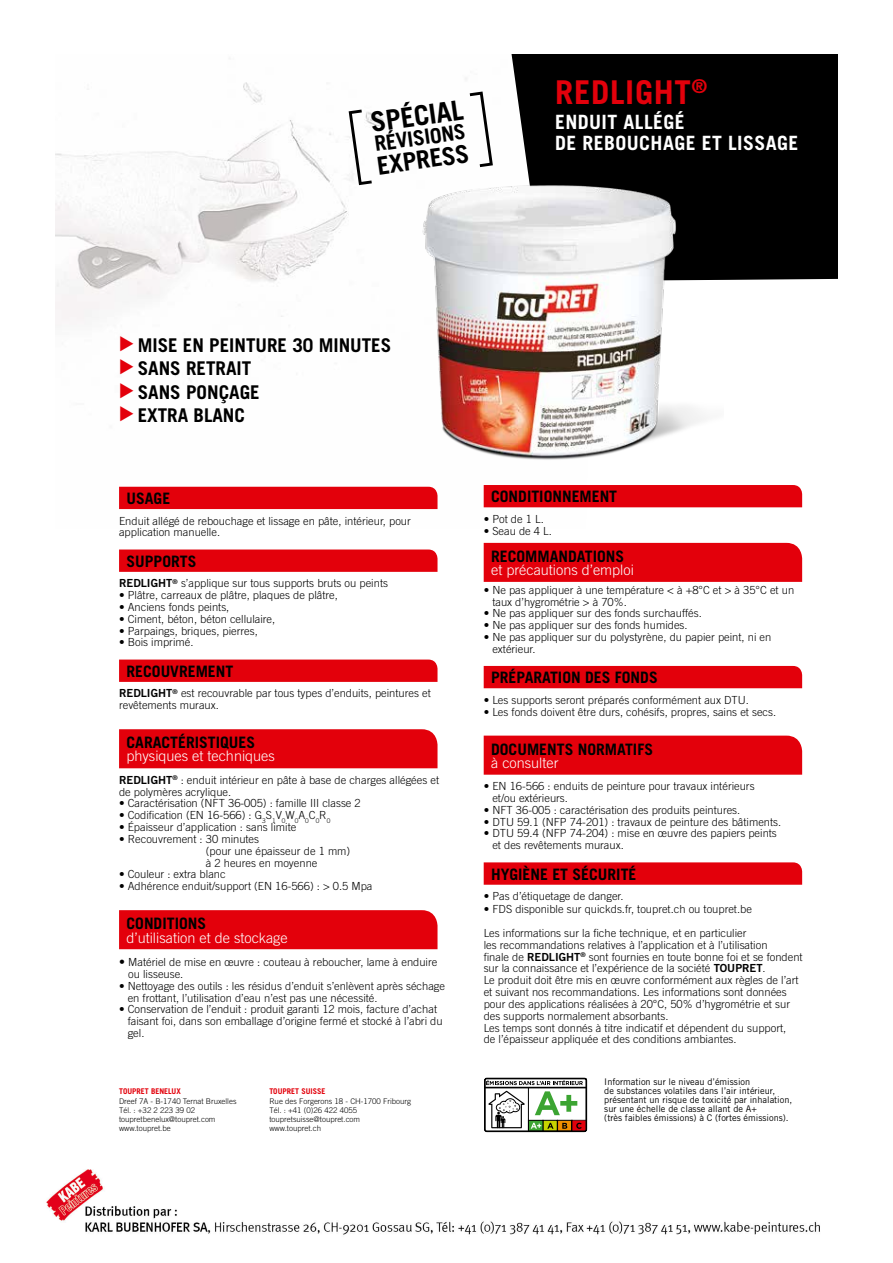
<style>
.page{position:relative;width:893px;height:1263px;background:#fff}
.page>*{position:absolute;margin:0;border:0;box-sizing:border-box;transform-origin:0 0}
.t1{font:700 32.85px "Trade Gothic";letter-spacing:.02em;color:#e3000b}
.t2{font:700 27.6px "Trade Gothic";color:#000}
.t3{font:700 24.9px "Trade Gothic";color:#000}
.t4{font:700 21px "Trade Gothic";color:#000}
.t5{font:700 19.65px/21px "Trade Gothic";letter-spacing:.02em;color:#fff}
.t6{font:700 18.9px/23.4px "Trade Gothic";color:#000}
.t7{font:18.6px "Zapf Dingbats ITC";color:#e3000b}
.t8{font:700 15.75px "Trade Gothic";color:#000}
.t9{font:300 14.4px "Trade Gothic";color:#fff}
.t10{font:300 11.1px/11.9px "Trade Gothic";color:#000}
.t11{font:9.15px/9.1px "Trade Gothic";color:#000}
.t12{font:300 7.8px/9.1px "Trade Gothic";color:#000}
.s1{font-family:"Trade Gothic Bold Two";font-weight:400}
.s2{font-size:11.85px}
.s3{font-weight:700;color:#e3000b}
</style>
<div class="page">
<img style="left:56px;top:78px;width:531px;height:432px">
<div style="left:509px;top:54px;width:328px;height:226px;background:#000"></div>
<svg style="left:347px;top:108px;width:28px;height:79px"></svg>
<svg style="left:467px;top:90px;width:27px;height:79px"></svg>
<div style="left:119px;top:487px;width:318px;height:22px;background:#e3000b"></div>
<svg style="left:119px;top:549px;width:318px;height:23px;background:#e30712"></svg>
<svg style="left:119px;top:659px;width:318px;height:23px;background:#e30712"></svg>
<div style="left:119px;top:729px;width:318px;height:39px;background:#e3000b"></div>
<div style="left:119px;top:910px;width:318px;height:39px;background:#e3000b"></div>
<div style="left:484px;top:485px;width:318px;height:22px;background:#e3000b"></div>
<div style="left:484px;top:543px;width:318px;height:39px;background:#e3000b"></div>
<div style="left:484px;top:666px;width:318px;height:22px;background:#e3000b"></div>
<div style="left:484px;top:736px;width:318px;height:39px;background:#e3000b"></div>
<svg style="left:484px;top:862px;width:318px;height:23px;background:#e30712"></svg>
<svg style="left:484px;top:1077px;width:103px;height:55px"></svg>
<img style="left:412px;top:171px;width:312px;height:326px">
<img style="left:46px;top:1170px;width:774px;height:65px">
<p class="t2" style="left:368px;top:105px;width:95px;rotate:-8deg">SPÉCIAL</p>
<p class="t4" style="left:373px;top:131px;width:93px;rotate:-8deg">RÉVISIONS</p>
<p class="t3" style="left:375px;top:151px;width:94px;rotate:-8deg">EXPRESS</p>
<p class="t1" style="left:555px;top:72px;width:153px">REDLIGHT<sup>®</sup></p>
<p class="t5" style="left:555px;top:111px;width:245px">ENDUIT ALLÉGÉ<br>DE REBOUCHAGE ET LISSAGE</p>
<p class="t7" style="left:118px;top:422px;width:88px;rotate:-90deg">▼ ▼ ▼ ▼</p>
<p class="t6" style="left:138px;top:333px;width:255px">MISE EN PEINTURE 30 MINUTES<br>SANS RETRAIT<br>SANS PONÇAGE<br>EXTRA BLANC</p>
<p class="t8" style="left:127px;top:489px;width:45px">USAGE</p>
<p class="t10" style="left:119px;top:515px;width:293px">Enduit allégé de rebouchage et lissage en pâte, intérieur, pour application manuelle.</p>
<p class="t8" style="left:127px;top:551px;width:72px">SUPPORTS</p>
<p class="t10" style="left:119px;top:577px;width:270px"><span class="s1">REDLIGHT</span><sup>®</sup> s’applique sur tous supports bruts ou peints</p>
<p class="t10" style="left:119px;top:589px;width:220px">• Plâtre, carreaux de plâtre, plaques de plâtre,</p>
<p class="t10" style="left:119px;top:601px;width:112px">• Anciens fonds peints,</p>
<p class="t10" style="left:119px;top:613px;width:158px">• Ciment, béton, béton cellulaire,</p>
<p class="t10" style="left:119px;top:625px;width:140px">• Parpaings, briques, pierres,</p>
<p class="t10" style="left:119px;top:636px;width:76px">• Bois imprimé.</p>
<p class="t8" style="left:127px;top:661px;width:108px">RECOUVREMENT</p>
<p class="t10" style="left:119px;top:687px;width:313px"><span class="s1">REDLIGHT</span><sup>®</sup> est recouvrable par tous types d’enduits, peintures et revêtements muraux.</p>
<p class="t8" style="left:127px;top:733px;width:130px">CARACTÉRISTIQUES</p>
<p class="t9" style="left:127px;top:748px;width:150px">physiques et techniques</p>
<p class="t10" style="left:119px;top:774px;width:322px"><span class="s1">REDLIGHT</span><sup>®</sup> : enduit intérieur en pâte à base de charges allégées et de polymères acrylique.</p>
<p class="t10" style="left:119px;top:797px;width:243px">• Caractérisation (NFT 36-005) : famille III classe 2</p>
<p class="t10" style="left:119px;top:809px;width:213px">• Codification (EN 16-566) : G<sub>3</sub>S<sub>1</sub>V<sub>0</sub>W<sub>0</sub>A<sub>0</sub>C<sub>0</sub>R<sub>0</sub></p>
<p class="t10" style="left:119px;top:821px;width:179px">• Épaisseur d’application : sans limite</p>
<p class="t10" style="left:206px;top:833px;width:146px;text-indent:-87px">• Recouvrement : 30 minutes<br>(pour une épaisseur de 1 mm) à 2 heures en moyenne</p>
<p class="t10" style="left:119px;top:868px;width:108px">• Couleur : extra blanc</p>
<p class="t10" style="left:119px;top:880px;width:255px">• Adhérence enduit/support (EN 16-566) : &gt; 0.5 Mpa</p>
<p class="t8" style="left:127px;top:914px;width:81px">CONDITIONS</p>
<p class="t9" style="left:127px;top:929px;width:163px">d’utilisation et de stockage</p>
<p class="t10" style="left:128px;top:956px;width:311px;text-indent:-9px"><span class="s2">•</span> Matériel de mise en œuvre : couteau à reboucher, lame à enduire ou lisseuse.</p>
<p class="t10" style="left:128px;top:980px;width:319px;text-indent:-9px">• Nettoyage des outils : les résidus d’enduit s’enlèvent après séchage en frottant, l’utilisation d’eau n’est pas une nécessité.</p>
<p class="t10" style="left:128px;top:1003px;width:316px;text-indent:-9px">• Conservation de l’enduit : produit garanti 12 mois, facture d’achat faisant foi, dans son emballage d’origine fermé et stocké à l’abri du gel.</p>
<p class="t12" style="left:119px;top:1087px;width:119px"><span class="s3">TOUPRET BENELUX<br></span>Dreef 7A - B-1740 Ternat Bruxelles<br>Tél. : +32 2 223 39 02 toupretbenelux@toupret.com www.toupret.be</p>
<p class="t12" style="left:269px;top:1087px;width:143px"><span class="s3">TOUPRET SUISSE<br></span>Rue des Forgerons 18 - CH-1700 Fribourg<br>Tél. : +41 (0)26 422 4055 toupretsuisse@toupret.com www.toupret.ch</p>
<p class="t8" style="left:491px;top:487px;width:128px">CONDITIONNEMENT</p>
<p class="t10" style="left:484px;top:513px;width:62px">• Pot de 1 L.</p>
<p class="t10" style="left:484px;top:525px;width:70px">• Seau de 4 L.</p>
<p class="t8" style="left:491px;top:547px;width:135px">RECOMMANDATIONS</p>
<p class="t9" style="left:491px;top:561px;width:144px">et précautions d’emploi</p>
<p class="t10" style="left:492px;top:584px;width:303px;text-indent:-9px">• Ne pas appliquer à une température &lt; à +8°C et &gt; à 35°C et un taux d’hygrométrie &gt; à 70%.</p>
<p class="t10" style="left:484px;top:607px;width:220px">• Ne pas appliquer sur des fonds surchauffés.</p>
<p class="t10" style="left:484px;top:619px;width:205px">• Ne pas appliquer sur des fonds humides.</p>
<p class="t10" style="left:492px;top:631px;width:280px;text-indent:-9px">• Ne pas appliquer sur du polystyrène, du papier peint, ni en extérieur.</p>
<p class="t8" style="left:491px;top:668px;width:168px">PRÉPARATION DES FONDS</p>
<p class="t10" style="left:484px;top:694px;width:267px">• Les supports seront préparés conformément aux DTU.</p>
<p class="t10" style="left:484px;top:706px;width:294px">• Les fonds doivent être durs, cohésifs, propres, sains et secs.</p>
<p class="t8" style="left:491px;top:739px;width:163px">DOCUMENTS NORMATIFS</p>
<p class="t9" style="left:491px;top:754px;width:69px">à consulter</p>
<p class="t10" style="left:492px;top:780px;width:264px;text-indent:-9px">• EN 16-566 : enduits de peinture pour travaux intérieurs et/ou extérieurs.</p>
<p class="t10" style="left:484px;top:804px;width:258px">• NFT 36-005 : caractérisation des produits peintures.</p>
<p class="t10" style="left:484px;top:816px;width:299px">• DTU 59.1 (NFP 74-201) : travaux de peinture des bâtiments.</p>
<p class="t10" style="left:492px;top:827px;width:286px;text-indent:-9px">• DTU 59.4 (NFP 74-204) : mise en œuvre des papiers peints et des revêtements muraux.</p>
<p class="t8" style="left:491px;top:864px;width:147px">HYGIÈNE ET SÉCURITÉ</p>
<p class="t10" style="left:484px;top:890px;width:141px">• Pas d’étiquetage de danger.</p>
<p class="t10" style="left:484px;top:897px;width:270px;line-height:23.7px">• FDS disponible sur quickds.fr, toupret.ch ou toupret.be<br>Les informations sur la fiche technique, et en particulier</p>
<p class="t10" style="left:484px;top:939px;width:320px">les recommandations relatives à l’application et à l’utilisation<br>finale de <span class="s1">REDLIGHT</span><sup>®</sup> sont fournies en toute bonne foi et se fondent sur la connaissance et l’expérience de la société <span class="s1">TOUPRET</span>.<br>Le produit doit être mis en œuvre conformément aux règles de l’art et suivant nos recommandations. Les informations sont données pour des applications réalisées à 20°C, 50% d’hygrométrie et sur des supports normalement absorbants.<br>Les temps sont donnés à titre indicatif et dépendent du support,<br>de l’épaisseur appliquée et des conditions ambiantes.</p>
<p class="t11" style="left:604px;top:1077px;width:190px">Information sur le niveau d’émission<br>de substances volatiles dans l’air intérieur, présentant un risque de toxicité par inhalation, sur une échelle de classe allant de A+<br>(très faibles émissions) à C (fortes émissions).</p>
</div>
